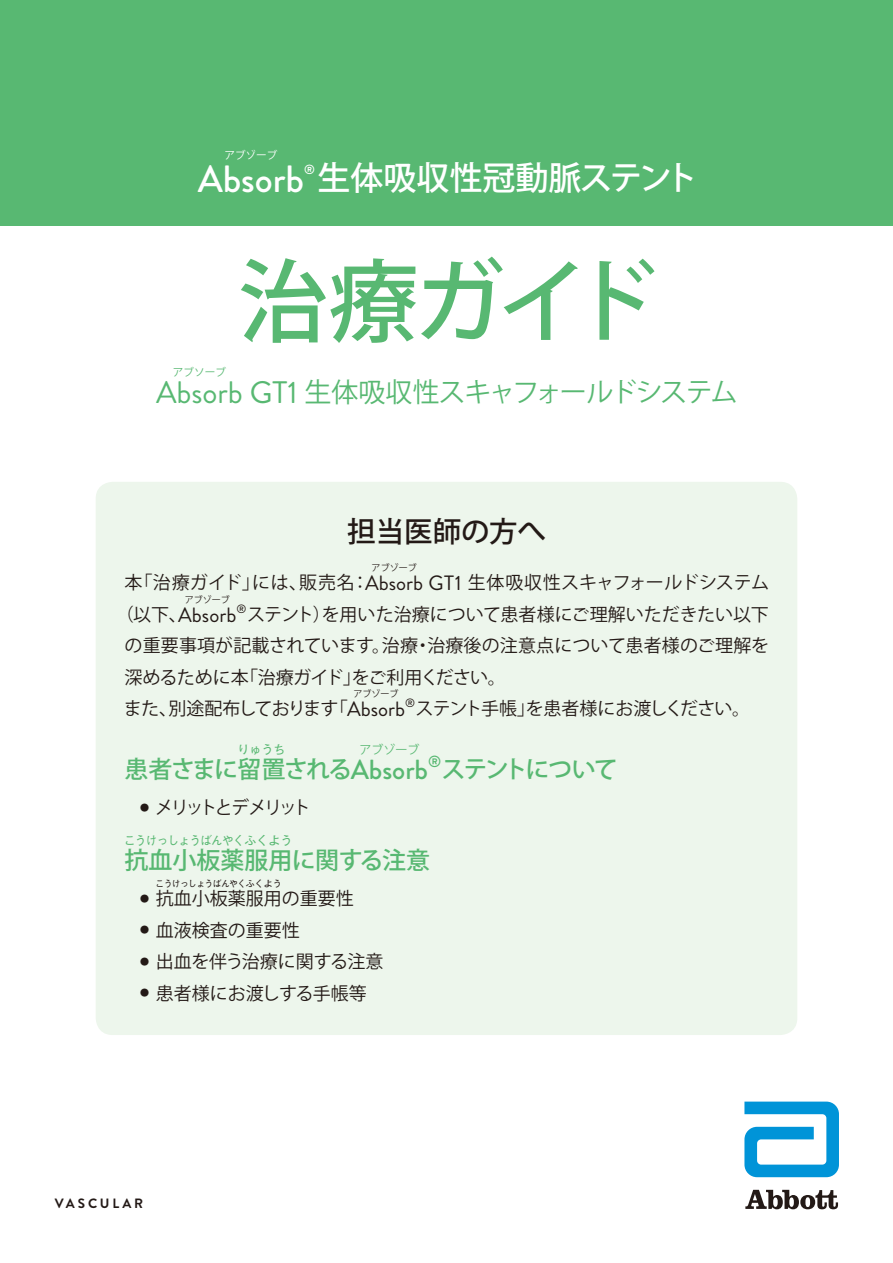
<style>
.page{position:relative;width:893px;height:1263px;background:#fff}
.page>*{position:absolute;margin:0;border:0;box-sizing:border-box;transform-origin:0 0}
.t1{font:500 90px "Koz Go Pro";letter-spacing:-.06em;color:#58b872}
.t2{font:500 37.95px "Brandon Grotesque";color:#fff}
.t3{font:500 33px "Koz Go Pro";color:#fff}
.t4{font:31.05px "Brandon Grotesque";color:#58b872}
.t5{font:500 28.5px "Koz Go Pro";letter-spacing:-.005em;color:#231916}
.t6{font:500 27.6px "Brandon Grotesque";color:#58b872}
.t7{font:27px "Koz Go Pro";letter-spacing:-.05em;color:#58b872}
.t8{font:500 24px "Koz Go Pro";color:#58b872}
.t9{font:500 24px "Koz Go Pro";letter-spacing:-.04em;color:#58b872}
.t10{font:500 24px "Koz Go Pro";letter-spacing:-.09em;color:#58b872}
.t11{font:20.7px "Brandon Grotesque";color:#231916}
.t12{font:18px/31.5px "Koz Go Pro";color:#231916}
.t13{font:18px "Koz Go Pro";letter-spacing:-.04em;color:#231916}
.t14{font:18px "Koz Go Pro";letter-spacing:-.15em;color:#231916}
.t15{font:700 13.5px "Brandon Grotesque";letter-spacing:.205em;color:#231916}
.t16{font:500 13.2px "Brandon Grotesque";color:#fff}
.t17{font:300 12px "Shin Go Pro";color:#58b872;scale:.91 1}
.t18{font:12px "Koz Go Pro";color:#58b872}
.t19{font:300 12px "Shin Go Pro";color:#58b872}
.t20{font:10.65px "Koz Go Pro";color:#fff}
.t21{font:10.65px "Koz Go Pro";color:#58b872}
.t22{font:9px "Koz Go Pro";color:#231916}
.t23{font:300 9px "Shin Go Pro";color:#231916;scale:.91 1}
.s1{font-family:"Brandon Grotesque";font-size:31.05px}
.s2{font-family:"Brandon Grotesque";font-size:20.7px}
.s3{font-family:"Brandon Grotesque";font-size:27.6px}
.s4{font-size:18px}
</style>
<div class="page">
<svg style="left:744px;top:1101px;width:95px;height:76px"></svg>
<svg style="left:745px;top:1190px;width:93px;height:19px"></svg>
<div style="left:0;top:0;width:893px;height:225px;background:#58b872"></div>
<div style="left:96px;top:482px;width:701px;height:553px;background:#edf6ec;border-radius:17px"></div>
<p class="t20" style="left:224px;top:148px;width:55px">アブゾーブ</p>
<p class="t16" style="left:304px;top:161px;width:12px">®</p>
<h3 class="t3" style="left:317px;top:157px;width:382px">生体吸収性冠動脈ステント</h3>
<h2 class="t2" style="left:198px;top:152px;width:108px">Absorb</h2>
<h1 class="t1" style="left:238px;top:244px;width:422px">治療ガイド</h1>
<p class="t21" style="left:173px;top:365px;width:55px">アブソーブ</p>
<h3 class="t7" style="left:177px;top:375px;width:562px"><span class="s1">bsorb GT1</span> 生体吸収性スキャフォールドシステム</h3>
<h3 class="t4" style="left:156px;top:371px;width:22px">A</h3>
<h3 class="t5" style="left:347px;top:513px;width:200px">担当医師の方へ</h3>
<p class="t12" style="left:124px;top:567px;width:646px">本「治療ガイド」には、販売名：<span class="s2">Absorb GT1</span> 生体吸収性スキャフォールドシステム</p>
<p class="t22" style="left:372px;top:562px;width:46px">アブゾーブ</p>
<p class="t22" style="left:185px;top:594px;width:46px">アブゾーブ</p>
<p class="t11" style="left:192px;top:600px;width:56px">bsorb<sup>®</sup></p>
<p class="t12" style="left:124px;top:599px;width:647px;text-indent:123px">ステント）を用いた治療について患者様にご理解いただきたい以下の重要事項が記載されています。治療・治療後の注意点について患者様のご理解を深めるために本「治療ガイド」をご利用ください。<br>また、別途配布しております「<span class="s2">A</span></p>
<p class="t12" style="left:116px;top:599px;width:78px">（以下、<span class="s2">A</span></p>
<p class="t22" style="left:354px;top:688px;width:46px">アブゾーブ</p>
<p class="t11" style="left:361px;top:695px;width:56px">bsorb<sup>®</sup></p>
<p class="t13" style="left:416px;top:697px;width:336px">ステント手帳」を患者様にお渡しください。</p>
<p class="t19" style="left:237px;top:740px;width:49px">りゅうち</p>
<p class="t18" style="left:359px;top:742px;width:61px">アブゾーブ</p>
<h3 class="t6" style="left:369px;top:751px;width:74px">bsorb<sup>®</sup></h3>
<h3 class="t10" style="left:442px;top:754px;width:178px">ステントについて</h3>
<p class="t14" style="left:140px;top:796px;width:172px"><sup>●</sup> メリットとデメリット</p>
<h3 class="t8" style="left:124px;top:844px;width:307px">抗血小板薬服用に関する注意</h3>
<h3 class="t9" style="left:124px;top:754px;width:246px">患者さまに留置される<span class="s3">A</span></h3>
<p class="t17" style="left:124px;top:830px;width:186px">こうけっしょうばんやくふくよう</p>
<p class="t23" style="left:156px;top:876px;width:140px">こうけっしょうばんやくふくよう</p>
<p class="t12" style="left:174px;top:883px;width:182px">血小板薬服用の重要性</p>
<p class="t12" style="left:140px;top:915px;width:161px"><sup>●</sup> 血液検査の重要性</p>
<p class="t12" style="left:140px;top:946px;width:245px"><sup>●</sup> 出血を伴う治療に関する注意</p>
<p class="t12" style="left:140px;top:978px;width:228px"><sup>●</sup> 患者様にお渡しする手帳等</p>
<p class="t22" style="left:140px;top:892px;width:35px">● <span class="s4">抗</span></p>
<p class="t15" style="left:55px;top:1194px;width:90px">VASCULAR</p>
</div>
